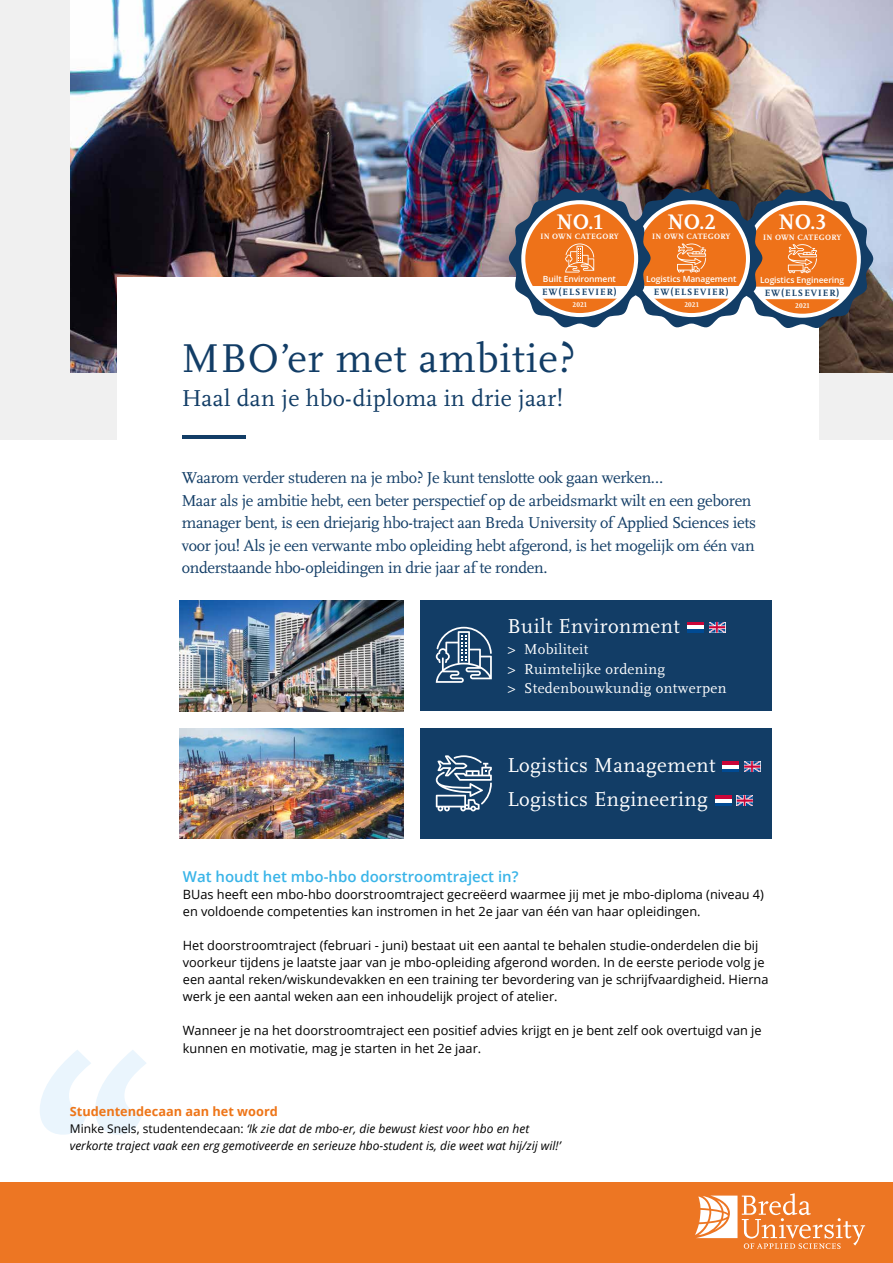
<style>
.page{position:relative;width:893px;height:1263px;background:#fff}
.page>*{position:absolute;margin:0;border:0;box-sizing:border-box;transform-origin:0 0}
.t1{font:42px "Scala OT";letter-spacing:.02em;color:#123d66}
.t2{font:24px "Scala OT";letter-spacing:.01em;color:#123d66}
.t3{font:700 22.05px "Scala OT";color:#fff}
.t4{font:21px/34.5px "Scala OT";letter-spacing:.02em;color:#fff}
.t5{font:16.5px/22.5px "Scala OT";letter-spacing:-.02em;color:#123d66}
.t6{font:15px/19.5px "Scala OT";letter-spacing:.02em;color:#fff}
.t7{font:600 15px "Open Sans";color:#39b4e8}
.t8{font:12.75px/17px "Open Sans";color:#000}
.t9{font:700 12.75px "Open Sans";color:#ee7518}
.t10{font:italic 12px/17px "Open Sans";color:#000}
.t11{font:700 9.6px "Scala OT";letter-spacing:.11em;color:#123d66}
.t12{font:600 8.55px "Open Sans";letter-spacing:-.01em;color:#fff}
.t13{font:700 8.1px "Scala OT";letter-spacing:.04em;color:#fff}
.t14{font:700 7.35px "Scala OT";letter-spacing:.02em;color:#fff}
.s1{font-style:normal}
</style>
<div class="page">
<div style="left:0;top:1182px;width:893px;height:81px;background:#ed7623"></div>
<svg style="left:695px;top:1193px;width:170px;height:56px"></svg>
<div style="left:420px;top:601px;width:352px;height:110px;background:#123d66"></div>
<svg style="left:436px;top:627px;width:56px;height:56px"></svg>
<div style="left:420px;top:728px;width:352px;height:111px;background:#123d66"></div>
<svg style="left:436px;top:755px;width:56px;height:56px"></svg>
<img style="left:180px;top:601px;width:223px;height:110px">
<img style="left:180px;top:728px;width:223px;height:111px">
<div style="left:0;top:0;width:893px;height:439px;background:#f0f0f0"></div>
<img style="left:70px;top:0;width:823px;height:372px">
<div style="left:117px;top:277px;width:702px;height:170px;background:#fff"></div>
<hr style="left:182px;top:436px;width:64px;height:3px;background:#123d66">
<svg style="left:40px;top:1050px;width:106px;height:85px"></svg>
<svg style="left:509px;top:189px;width:364px;height:140px"></svg>
<svg style="left:744px;top:761px;width:16px;height:11px"></svg>
<svg style="left:737px;top:795px;width:16px;height:11px"></svg>
<svg style="left:709px;top:622px;width:16px;height:11px"></svg>
<svg style="left:723px;top:768px;width:16px;height:4px"></svg>
<hr style="left:723px;top:761px;width:16px;height:4px;background:#ca0538">
<hr style="left:723px;top:765px;width:16px;height:3px;background:#fff">
<svg style="left:715px;top:802px;width:17px;height:4px"></svg>
<hr style="left:715px;top:795px;width:17px;height:4px;background:#ca0538">
<hr style="left:715px;top:799px;width:17px;height:3px;background:#fff">
<hr style="left:688px;top:629px;width:16px;height:4px;background:#004a93">
<hr style="left:688px;top:622px;width:16px;height:3px;background:#ca0538">
<hr style="left:688px;top:625px;width:16px;height:4px;background:#fff">
<h3 class="t3" style="left:557px;top:209px;width:48px">NO.1</h3>
<h3 class="t3" style="left:593px;top:209px;width:12px">2</h3>
<p class="t13" style="left:540px;top:232px;width:80px">IN OWN CATEGORY</p>
<h3 class="t3" style="left:668px;top:209px;width:50px">NO.2</h3>
<p class="t13" style="left:652px;top:232px;width:80px">IN OWN CATEGORY</p>
<h3 class="t3" style="left:778px;top:210px;width:50px">NO.3</h3>
<p class="t13" style="left:763px;top:232px;width:80px">IN OWN CATEGORY</p>
<h3 class="t3" style="left:815px;top:210px;width:12px">2</h3>
<p class="t12" style="left:543px;top:273px;width:75px">Built Environment</p>
<p class="t12" style="left:646px;top:273px;width:92px">Logistics Management</p>
<p class="t12" style="left:760px;top:274px;width:86px">Logistics Engineering</p>
<p class="t11" style="left:542px;top:287px;width:76px">EW(ELSEVIER)</p>
<p class="t14" style="left:572px;top:301px;width:16px">2021</p>
<p class="t14" style="left:584px;top:301px;width:5px">2</p>
<p class="t11" style="left:654px;top:287px;width:76px">EW(ELSEVIER)</p>
<p class="t14" style="left:684px;top:301px;width:16px">2021</p>
<p class="t14" style="left:695px;top:301px;width:5px">2</p>
<p class="t11" style="left:765px;top:288px;width:76px">EW(ELSEVIER)</p>
<p class="t14" style="left:795px;top:301px;width:16px">2021</p>
<p class="t14" style="left:806px;top:301px;width:5px">2</p>
<h1 class="t1" style="left:182px;top:335px;width:395px">MBO’er met ambitie?</h1>
<h2 class="t2" style="left:182px;top:385px;width:383px">Haal dan je hbo-diploma in drie jaar!</h2>
<p class="t5" style="left:182px;top:467px;width:576px">Waarom verder studeren na je mbo? Je kunt tenslotte ook gaan werken…<br>Maar als je ambitie hebt, een beter perspectief op de arbeidsmarkt wilt en een geboren manager bent, is een driejarig hbo-traject aan Breda University of Applied Sciences iets voor jou! Als je een verwante mbo opleiding hebt afgerond, is het mogelijk om één van onderstaande hbo-opleidingen in drie jaar af te ronden.</p>
<h3 class="t4" style="left:507px;top:609px;width:174px">Built Environment</h3>
<p class="t6" style="left:507px;top:640px;width:220px">&gt; Mobiliteit<br>&gt; Ruimtelijke ordening<br>&gt; Stedenbouwkundig ontwerpen</p>
<h3 class="t4" style="left:507px;top:748px;width:209px">Logistics Management<br>Logistics Engineering</h3>
<p class="t7" style="left:183px;top:867px;width:337px">Wat houdt het mbo-hbo doorstroomtraject in?</p>
<p class="t8" style="left:183px;top:886px;width:583px">BUas heeft een mbo-hbo doorstroomtraject gecreëerd waarmee jij met je mbo-diploma (niveau 4) en voldoende competenties kan instromen in het 2e jaar van één van haar opleidingen.</p>
<p class="t8" style="left:183px;top:937px;width:587px">Het doorstroomtraject (februari - juni) bestaat uit een aantal te behalen studie-onderdelen die bij voorkeur tijdens je laatste jaar van je mbo-opleiding afgerond worden. In de eerste periode volg je een aantal reken/wiskundevakken en een training ter bevordering van je schrijfvaardigheid. Hierna werk je een aantal weken aan een inhoudelijk project of atelier.</p>
<p class="t8" style="left:183px;top:1022px;width:580px">Wanneer je na het doorstroomtraject een positief advies krijgt en je bent zelf ook overtuigd van je kunnen en motivatie, mag je starten in het 2e jaar.</p>
<p class="t9" style="left:70px;top:1103px;width:210px">Studentendecaan aan het woord</p>
<p class="t10" style="left:70px;top:1120px;width:492px"><span class="s1">Minke Snels, studentendecaan:</span> ‘Ik zie dat de mbo-er, die bewust kiest voor hbo en het verkorte traject vaak een erg gemotiveerde en serieuze hbo-student is, die weet wat hij/zij wil!’</p>
</div>
